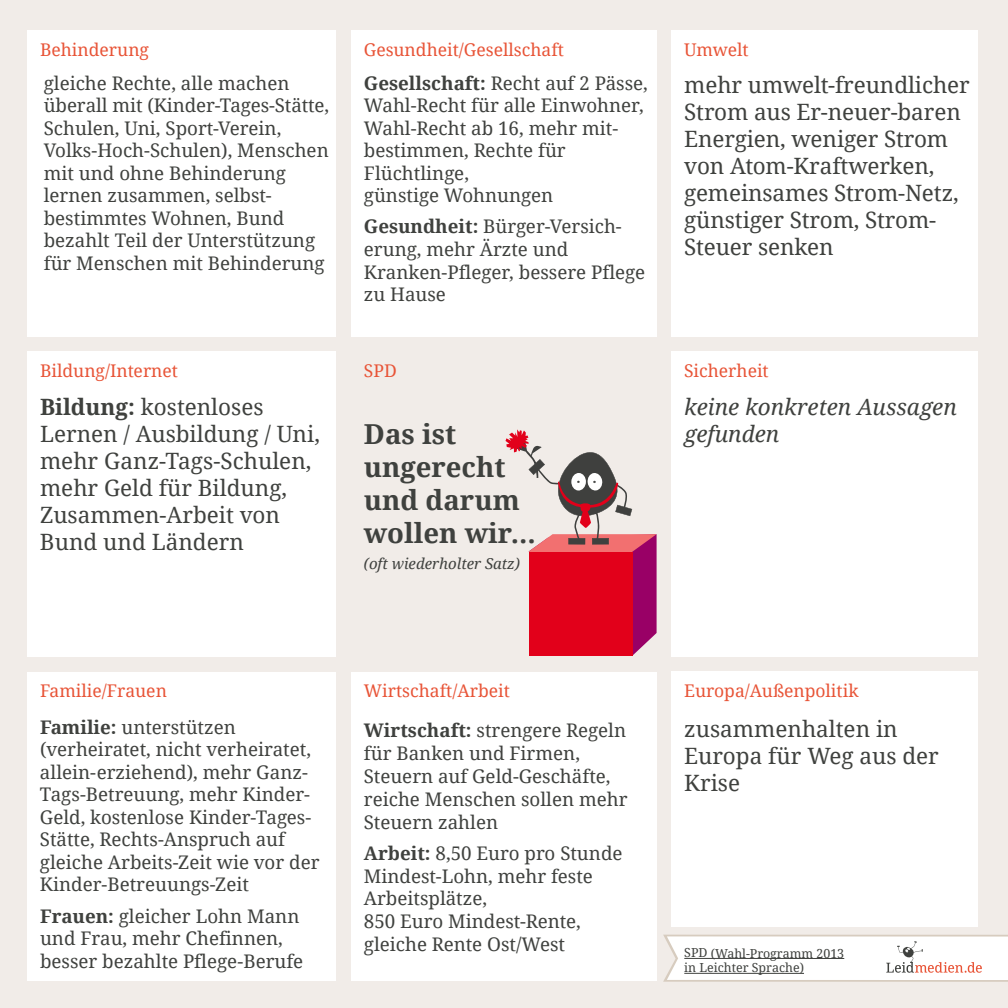
<style>
.page{position:relative;width:1008px;height:1008px;background:#f1ece8}
.page>*{position:absolute;margin:0;border:0;box-sizing:border-box;transform-origin:0 0}
.t1{font:700 27.5px/33px "Droid Serif";color:#3f413e}
.t2{font:22.5px/27px "Droid Serif";letter-spacing:-.005em;color:#3f413e}
.t3{font:italic 22.5px/27px "Droid Serif";color:#3f413e}
.t4{font:18.75px/22.5px "Droid Serif";color:#3f413e}
.t5{font:17.5px "Droid Serif";color:#e85437}
.t6{font:italic 15px "Droid Serif";color:#3f413e}
.t7{font:12.38px/14.9px "Droid Serif";color:#3f413e}
.s1{font-weight:700}
</style>
<div class="page">
<div style="left:351px;top:671px;width:305px;height:309px;background:#fff"></div>
<div style="left:28px;top:351px;width:308px;height:305px;background:#fff"></div>
<div style="left:28px;top:671px;width:308px;height:309px;background:#fff"></div>
<div style="left:671px;top:671px;width:307px;height:255px;background:#fff"></div>
<div style="left:671px;top:351px;width:307px;height:305px;background:#fff"></div>
<div style="left:351px;top:30px;width:305px;height:306px;background:#fff"></div>
<div style="left:28px;top:30px;width:308px;height:306px;background:#fff"></div>
<div style="left:671px;top:30px;width:307px;height:306px;background:#fff"></div>
<svg style="left:663px;top:934px;width:345px;height:47px;background:#f8f5f4"></svg>
<div style="left:684px;top:958px;width:160px;height:1px;border:1px solid #3f413e"></div>
<hr style="left:684px;top:973px;width:120px;height:1px;background:#3f413e">
<svg style="left:505px;top:429px;width:151px;height:226px"></svg>
<p class="t5" style="left:40px;top:39px;width:110px">Behinderung</p>
<p class="t5" style="left:364px;top:39px;width:202px">Gesundheit/Gesellschaft</p>
<p class="t5" style="left:684px;top:39px;width:66px">Umwelt</p>
<p class="t4" style="left:44px;top:72px;width:287px">gleiche Rechte, alle machen überall mit (Kinder-Tages-Stätte,<br>Schulen, Uni, Sport-Verein,<br>Volks-Hoch-Schulen), Menschen mit und ohne Behinderung lernen zusammen, selbst&shy;bestimmtes Wohnen, Bund bezahlt Teil der Unterstützung für Menschen mit Behinderung</p>
<p class="t4" style="left:364px;top:72px;width:285px"><span class="s1">Gesellschaft:</span> Recht auf 2 Pässe,<br>Wahl-Recht für alle Einwohner,<br>Wahl-Recht ab 16, mehr mit&shy;bestimmen, Rechte für<br>Flüchtlinge,<br>günstige Wohnungen</p>
<p class="t4" style="left:364px;top:216px;width:283px"><span class="s1">Gesundheit:</span> Bürger-Versich&shy;erung, mehr Ärzte und<br>Kranken-Pfleger, bessere Pflege zu Hause</p>
<p class="t5" style="left:40px;top:360px;width:140px">Bildung/Internet</p>
<p class="t5" style="left:364px;top:360px;width:34px">SPD</p>
<p class="t2" style="left:40px;top:394px;width:281px"><span class="s1">Bildung:</span> kostenloses<br>Lernen / Ausbildung / Uni, mehr Ganz-Tags-Schulen, mehr Geld für Bildung,<br>Zusammen-Arbeit von<br>Bund und Ländern</p>
<p class="t1" style="left:364px;top:418px;width:174px">Das ist ungerecht und darum wollen wir...</p>
<p class="t6" style="left:364px;top:555px;width:158px">(oft wiederholter Satz)</p>
<p class="t2" style="left:684px;top:71px;width:287px">mehr umwelt-freundlicher<br>Strom aus Er-neuer-baren<br>Energien, weniger Strom von Atom-Kraftwerken, gemeinsames Strom-Netz, günstiger Strom, Strom-<br>Steuer senken</p>
<p class="t5" style="left:684px;top:360px;width:86px">Sicherheit</p>
<p class="t3" style="left:684px;top:394px;width:274px">keine konkreten Aussagen gefunden</p>
<p class="t5" style="left:40px;top:680px;width:128px">Familie/Frauen</p>
<p class="t5" style="left:364px;top:680px;width:147px">Wirtschaft/Arbeit</p>
<p class="t5" style="left:684px;top:680px;width:176px">Europa/Außenpolitik</p>
<p class="t4" style="left:40px;top:716px;width:281px"><span class="s1">Familie:</span> unterstützen (verheiratet, nicht verheiratet, allein-erziehend), mehr Ganz-<br>Tags-Betreuung, mehr Kinder-<br>Geld, kostenlose Kinder-Tages-<br>Stätte, Rechts-Anspruch auf gleiche Arbeits-Zeit wie vor der<br>Kinder-Betreuungs-Zeit</p>
<p class="t4" style="left:40px;top:904px;width:265px"><span class="s1">Frauen:</span> gleicher Lohn Mann und Frau, mehr Chefinnen, besser bezahlte Pflege-Berufe</p>
<p class="t4" style="left:364px;top:719px;width:265px"><span class="s1">Wirtschaft:</span> strengere Regeln für Banken und Firmen,<br>Steuern auf Geld-Geschäfte, reiche Menschen sollen mehr<br>Steuern zahlen</p>
<p class="t4" style="left:364px;top:841px;width:260px"><span class="s1">Arbeit:</span> 8,50 Euro pro Stunde<br>Mindest-Lohn, mehr feste<br>Arbeitsplätze,<br>850 Euro Mindest-Rente, gleiche Rente Ost/West</p>
<p class="t2" style="left:684px;top:715px;width:256px">zusammenhalten in<br>Europa für Weg aus der<br>Krise</p>
<p class="t7" style="left:684px;top:945px;width:161px">SPD (Wahl-Programm 2013 in Leichter Sprache)</p>
</div>
